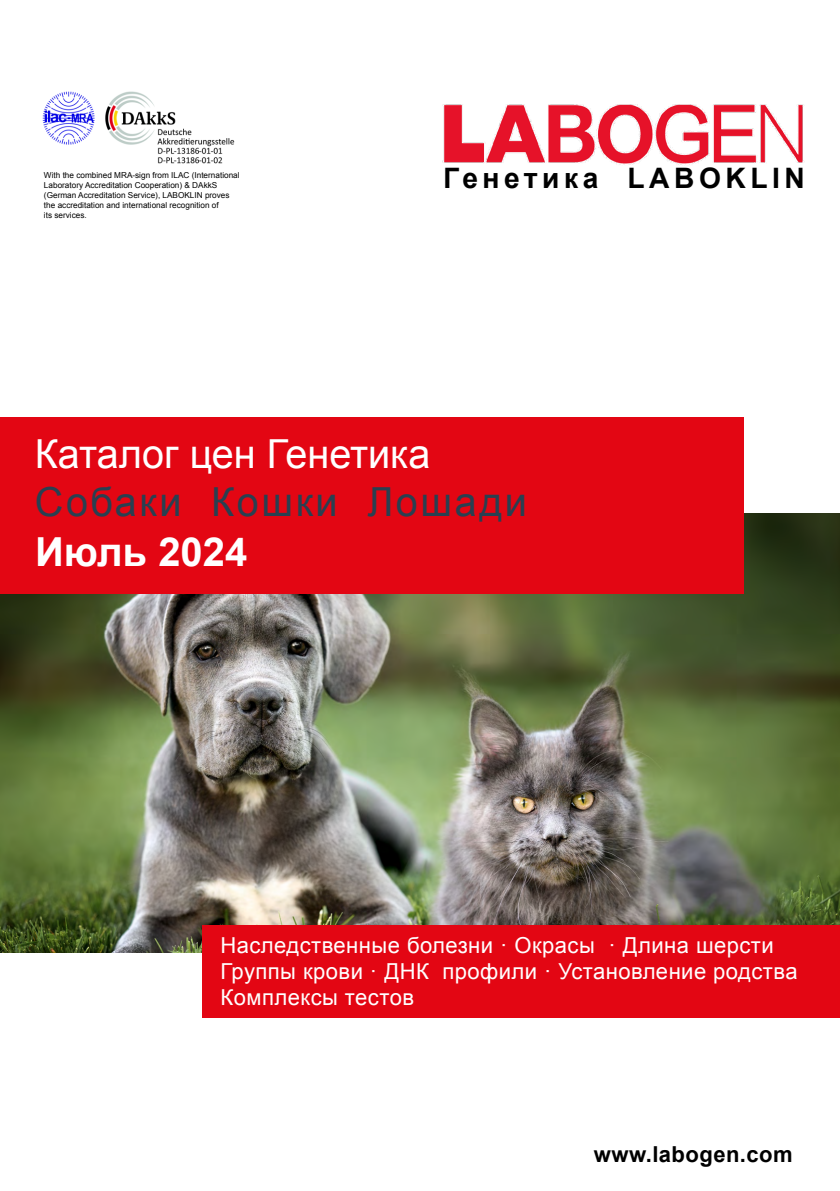
<style>
.page{position:relative;width:840px;height:1191px;background:#fff}
.page>*{position:absolute;margin:0;border:0;box-sizing:border-box;transform-origin:0 0}
.t1{font:40px "Arial";color:#fff}
.t2{font:40px "Arial";letter-spacing:.065em;color:#294051}
.t3{font:700 40px "Arial";color:#fff}
.t4{font:700 28.2px "Arial";letter-spacing:.16em;color:#000}
.t5{font:22px/26.4px "Arial";letter-spacing:.02em;color:#fff}
.t6{font:700 22px "Arial";letter-spacing:.02em;color:#000}
.t7{font:8.2px/9.8px "Arial";color:#000}
</style>
<div class="page">
<img style="left:0;top:513px;width:839px;height:439px">
<img style="left:42px;top:91px;width:193px;height:73px">
<div style="left:0;top:417px;width:743px;height:177px;background:#e30613"></div>
<div style="left:202px;top:925px;width:637px;height:93px;background:#e30613"></div>
<img style="left:442px;top:104px;width:363px;height:61px">
<p class="t7" style="left:44px;top:171px;width:197px">With the combined MRA-sign from ILAC (International Laboratory Accreditation Cooperation) &amp; DAkkS (German Accreditation Service), LABOKLIN proves the accreditation and international recognition of<br>its services.</p>
<h2 class="t4" style="left:443px;top:159px;width:363px">Генетика LABOKLIN</h2>
<h1 class="t1" style="left:35px;top:428px;width:397px">Каталог цен Генетика</h1>
<h1 class="t2" style="left:35px;top:476px;width:493px">Собаки Кошки Лошади</h1>
<h1 class="t3" style="left:35px;top:525px;width:213px">Июль 2024</h1>
<h3 class="t5" style="left:220px;top:932px;width:578px">Наследственные болезни · Окрасы · Длина шерсти<br>Группы крови · ДНК профили · Установление родства<br>Комплексы тестов</h3>
<h3 class="t6" style="left:593px;top:1139px;width:200px">www.labogen.com</h3>
</div>
